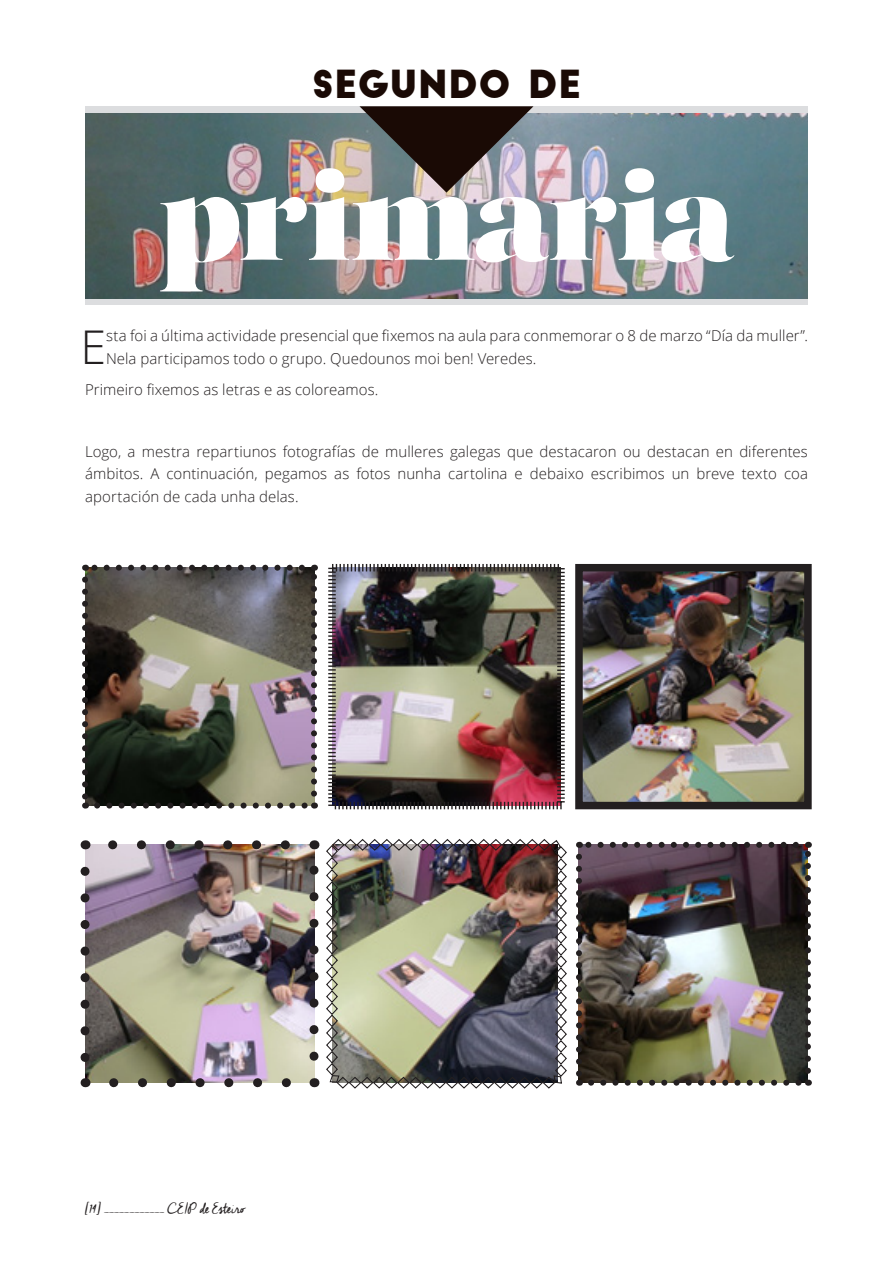
<style>
.page{position:relative;width:893px;height:1263px;background:#fff}
.page>*{position:absolute;margin:0;border:0;box-sizing:border-box;transform-origin:0 0}
.t1{font:126px "Salome";letter-spacing:-.02em;color:#fff}
.Body_Text{font:300 46.5px "Open Sans";color:#231f20}
.t2{font:37.8px "Big John";letter-spacing:.01em;color:#1a0a05}
.t3{font:18px "Cheddar Jack";letter-spacing:-.015em;color:#231f20}
.Body_Text-2{font:300 15px/22.5px "Open Sans";letter-spacing:.005em;color:#231f20}
</style>
<div class="page">
<div style="left:85px;top:106px;width:723px;height:199px;background:#dcdddf"></div>
<img style="left:85px;top:113px;width:723px;height:185px">
<svg style="left:359px;top:106px;width:174px;height:87px;background:#5d5757"></svg>
<img style="left:85px;top:568px;width:229px;height:237px">
<svg style="left:97px;top:802px;width:211px;height:6px"></svg>
<svg style="left:82px;top:580px;width:6px;height:228px"></svg>
<svg style="left:311px;top:565px;width:6px;height:229px"></svg>
<svg style="left:85px;top:565px;width:217px;height:6px"></svg>
<img style="left:328px;top:564px;width:237px;height:246px">
<img style="left:584px;top:573px;width:219px;height:227px">
<div style="left:575px;top:564px;width:237px;height:245px;border:8px solid #231f20"></div>
<img style="left:85px;top:845px;width:229px;height:238px">
<svg style="left:81px;top:871px;width:9px;height:198px"></svg>
<svg style="left:114px;top:1078px;width:186px;height:9px"></svg>
<svg style="left:309px;top:858px;width:9px;height:198px"></svg>
<svg style="left:99px;top:840px;width:186px;height:9px"></svg>
<img style="left:326px;top:839px;width:241px;height:250px">
<img style="left:579px;top:845px;width:229px;height:238px">
<svg style="left:591px;top:1080px;width:211px;height:6px"></svg>
<svg style="left:576px;top:857px;width:6px;height:229px"></svg>
<svg style="left:805px;top:842px;width:6px;height:229px"></svg>
<svg style="left:579px;top:842px;width:217px;height:6px"></svg>
<p class="t2" style="left:312px;top:67px;width:271px">SEGUNDO DE</p>
<p class="t1" style="left:158px;top:133px;width:578px">primaria</p>
<p class="Body_Text" style="left:80px;top:315px;width:27px">E</p>
<p class="Body_Text-2" style="left:106px;top:324px;width:703px">sta foi a última actividade presencial que fixemos na aula para conmemorar o 8 de marzo “Día da muller”.<br>Nela participamos todo o grupo. Quedounos moi ben! Veredes.</p>
<p class="Body_Text-2" style="left:85px;top:377px;width:295px">Primeiro fixemos as letras e as coloreamos.</p>
<p class="Body_Text-2" style="left:85px;top:439px;width:724px;text-align:justify">Logo, a mestra repartiunos fotografías de mulleres galegas que destacaron ou destacan en diferentes ámbitos. A continuación, pegamos as fotos nunha cartolina e debaixo escribimos un breve texto coa aportación de cada unha delas.</p>
<p class="t3" style="left:85px;top:1198px;width:162px">[14] ____________ CEIP de Esteiro</p>
</div>
